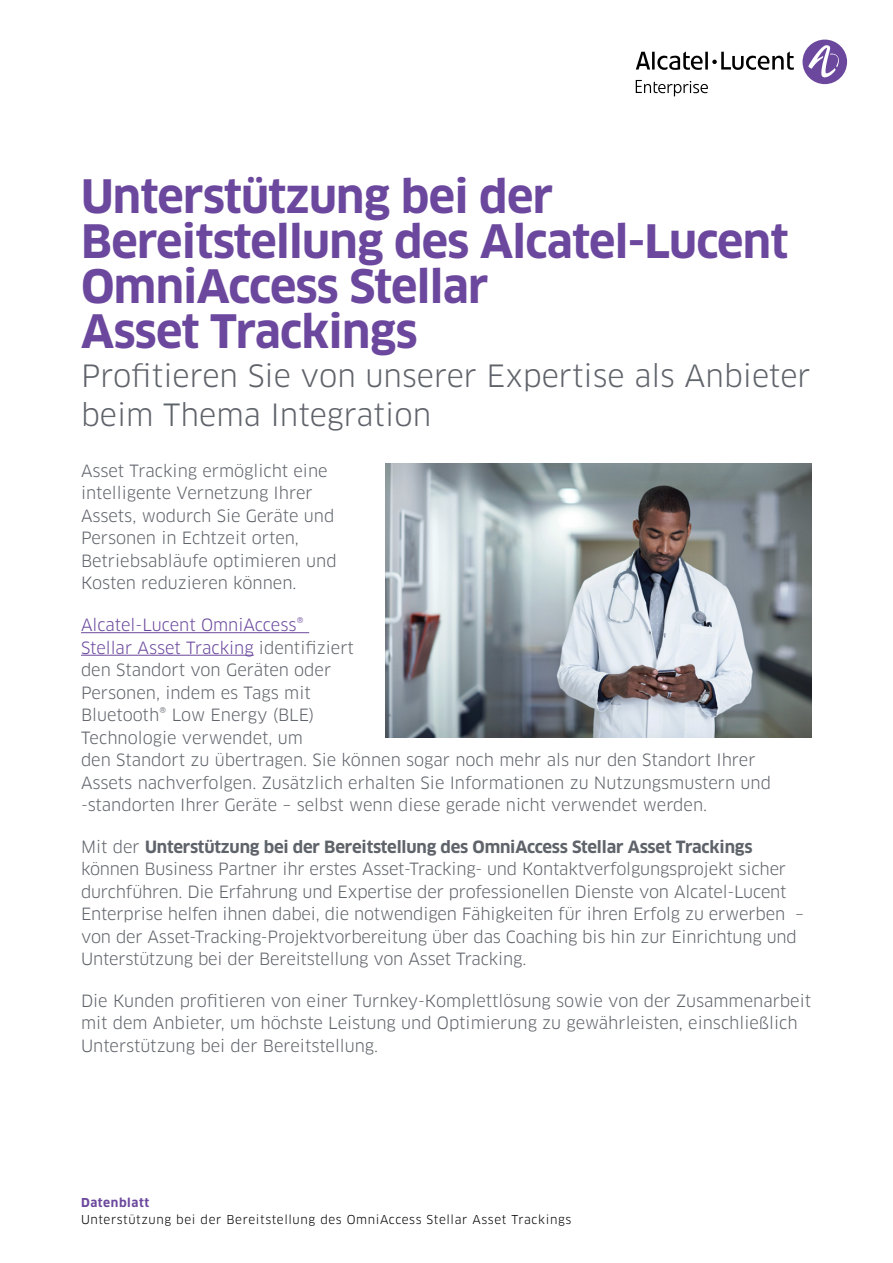
<style>
.page{position:relative;width:893px;height:1263px;background:#fff}
.page>*{position:absolute;margin:0;border:0;box-sizing:border-box;transform-origin:0 0}
.t1{font:700 45px/45px "Clan OT";letter-spacing:-.015em;color:#6b489d}
.t2{font:30px/39px "Clan OT";color:#5f636a}
.t3{font:16.5px/22.5px "Clan OT";color:#5f636a}
.t4{font:12px "Clan OT";letter-spacing:.05em;color:#000}
.t5{font:700 12px "Clan OT";letter-spacing:.05em;color:#6b489d}
.s1{color:#6b489d}
.s2{font-weight:700}
</style>
<div class="page">
<div style="left:802px;top:40px;width:45px;height:44px;background:#6b489d;border-radius:50%"></div>
<svg style="left:808px;top:45px;width:34px;height:33px"></svg>
<svg style="left:636px;top:51px;width:158px;height:19px"></svg>
<svg style="left:636px;top:80px;width:72px;height:16px"></svg>
<hr style="left:81px;top:632px;width:228px;height:1px;background:#6b489d">
<hr style="left:81px;top:655px;width:173px;height:1px;background:#6b489d">
<img style="left:386px;top:464px;width:426px;height:273px">
<h1 class="t1" style="left:81px;top:175px;width:709px">Unterstützung bei der<br>Bereitstellung des Alcatel-Lucent<br>OmniAccess Stellar<br>Asset Trackings</h1>
<h2 class="t2" style="left:81px;top:357px;width:731px">Profitieren Sie von unserer Expertise als Anbieter beim Thema Integration</h2>
<p class="t3" style="left:81px;top:460px;width:257px">Asset Tracking ermöglicht eine intelligente Vernetzung Ihrer<br>Assets, wodurch Sie Geräte und<br>Personen in Echtzeit orten,<br>Betriebsabläufe optimieren und<br>Kosten reduzieren können.</p>
<p class="t3" style="left:81px;top:614px;width:691px"><span class="s1">Alcatel-Lucent OmniAccess®<br>Stellar Asset Tracking</span> identifiziert<br>den Standort von Geräten oder<br>Personen, indem es Tags mit<br>Bluetooth® Low Energy (BLE)<br>Technologie verwendet, um<br>den Standort zu übertragen. Sie können sogar noch mehr als nur den Standort Ihrer Assets nachverfolgen. Zusätzlich erhalten Sie Informationen zu Nutzungsmustern und -standorten Ihrer Geräte – selbst wenn diese gerade nicht verwendet werden.</p>
<p class="t3" style="left:81px;top:835px;width:725px">Mit der <span class="s2">Unterstützung bei der Bereitstellung des OmniAccess Stellar Asset Trackings </span>können Business Partner ihr erstes Asset-Tracking- und Kontaktverfolgungsprojekt sicher durchführen. Die Erfahrung und Expertise der professionellen Dienste von Alcatel-Lucent Enterprise helfen ihnen dabei, die notwendigen Fähigkeiten für ihren Erfolg zu erwerben – von der Asset-Tracking-Projektvorbereitung über das Coaching bis hin zur Einrichtung und Unterstützung bei der Bereitstellung von Asset Tracking.</p>
<p class="t3" style="left:81px;top:990px;width:732px">Die Kunden profitieren von einer Turnkey-Komplettlösung sowie von der Zusammenarbeit mit dem Anbieter, um höchste Leistung und Optimierung zu gewährleisten, einschließlich<br>Unterstützung bei der Bereitstellung.</p>
<p class="t5" style="left:81px;top:1196px;width:70px">Datenblatt</p>
<p class="t4" style="left:81px;top:1212px;width:492px">Unterstützung bei der Bereitstellung des OmniAccess Stellar Asset Trackings</p>
</div>
